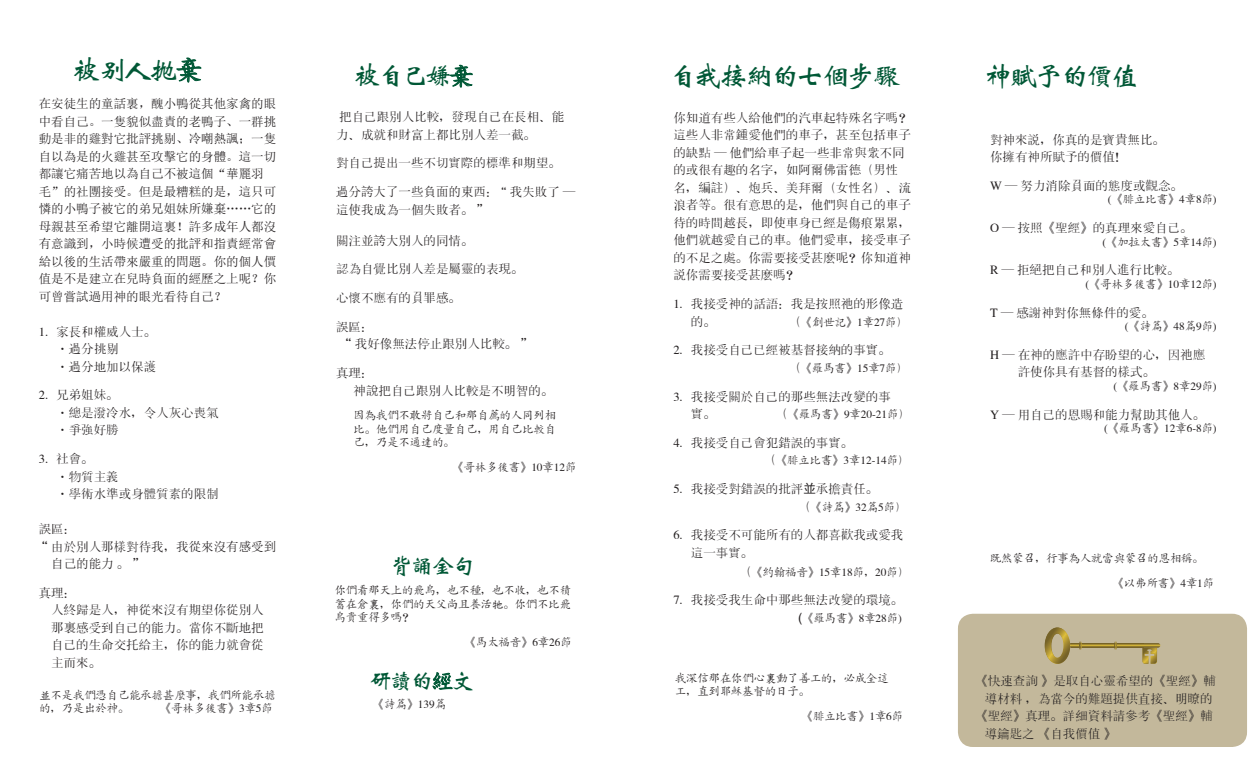
<style>
.page{position:relative;width:1260px;height:765px;background:#fff}
.page>*{position:absolute;margin:0;border:0;box-sizing:border-box;transform-origin:0 0}
.Subs{font:27.5px "CT Wei Bei SF";letter-spacing:-.075em;color:#005836}
.Subs-2{font:26.25px "CT Wei Bei SF";color:#005836}
.Subs-3{font:22.5px "CT Wei Bei SF";letter-spacing:-.075em;color:#005836}
.BODY_w_SA{font:12.5px/17.5px "JQ Song Ti FT";color:#231f20}
.BODY{font:12.5px/17.5px "JQ Song Ti FT";color:#231f20;text-align:justify}
.BODY-2{font:12.5px/17.5px "Sim Sun";color:#231f20}
.BODY-3{font:12.5px/17.5px "CT Song Ti SF";color:#231f20}
.side_quote_SA{font:11.25px/13.5px "CT Kai Ti SF";color:#231f20;text-align:justify}
.BODY_w_SA-2{font:11.25px "CT Kai Ti SF";color:#231f20}
.side_quote_SA-2{font:11.25px/13.5px "JQ Kai Ti SF";color:#231f20}
.side_quote{font:11.25px "CT Kai Ti SF";color:#231f20}
.s1{font-family:"Kai Ti"}
.s2{font-family:"Sim Sun"}
.s3{font-family:"DF Kai Shu SB Estd BF"}
.s4{font-family:"Kai Ti";font-size:25px}
.s5{font-size:11.25px}
.s6{font-family:"JQ Song Ti FT";font-size:12.5px}
.s7{font-family:"CT Zhong Yuan SJ";font-size:12.5px}
.s8{font-family:"Sim Hei"}
.s9{font-family:"CT Kai Ti SJ"}
.s10{font-family:"CT Zhong Yuan SJ"}
.s11{font-family:"CT Song Ti SF"}
</style>
<div class="page">
<div style="left:958px;top:614px;width:289px;height:133px;background:#c3b89b;border-radius:15px"></div>
<svg style="left:176px;top:57px;width:26px;height:26px"></svg>
<svg style="left:450px;top:65px;width:23px;height:23px"></svg>
<svg style="left:433px;top:672px;width:20px;height:18px"></svg>
<svg style="left:1045px;top:627px;width:115px;height:37px"></svg>
<p class="Subs" style="left:73px;top:57px;width:131px">被别人抛<span class="s1">棄</span></p>
<p class="BODY-2" style="left:39px;top:95px;width:239px">在安徒生的童話裏，醜小鴨從其他家禽的眼中看自己。一隻貌似盡責的老鴨子、一群挑動是非的雞對它批評挑剔、冷嘲熱諷；一隻自以為是的火雞甚至攻擊它的身體。這一切都讓它痛苦地以為自己不被這個“華麗羽毛”的社團接受。但是最糟糕的是，這只可憐的小鴨子被它的弟兄姐妹所嫌棄……它的母親甚至希望它離開這裏！許多成年人都沒有意識到，小時候遭受的批評和指責經常會給以後的生活帶來嚴重的問題。你的個人價值是不是建立在兒時負面的經歷之上呢？你可曾嘗試過用神的眼光看待自己？</p>
<p class="BODY" style="left:39px;top:323px;width:119px">1. 家长和权威人士。</p>
<p class="BODY" style="left:56px;top:340px;width:64px">·过分挑剔</p>
<p class="BODY_w_SA" style="left:56px;top:358px;width:101px">·过分地加以保护</p>
<p class="BODY" style="left:39px;top:387px;width:81px">2. 兄弟姐妹。</p>
<p class="BODY" style="left:56px;top:404px;width:164px">·总是泼冷水，令人灰心丧气</p>
<p class="BODY_w_SA" style="left:56px;top:422px;width:64px">·争强好胜</p>
<p class="BODY" style="left:39px;top:450px;width:56px">3. 社会。</p>
<p class="BODY" style="left:56px;top:468px;width:64px">·物质主义</p>
<p class="BODY" style="left:56px;top:485px;width:164px">·学术水<span class="s2">準</span>或身体质素的限制</p>
<p class="BODY" style="left:39px;top:520px;width:39px">误区：</p>
<p class="BODY_w_SA" style="left:51px;top:538px;width:226px;text-indent:-12px">“由於别人那样对待我，我<span class="s2">從來沒有感受到自己的能力</span> 。”</p>
<p class="BODY" style="left:39px;top:584px;width:39px">真理：</p>
<p class="BODY" style="left:51px;top:602px;width:214px">人终归是人，神从来没有期望你从别人那<span class="s2">裏</span>感受到自己的能力。当你不断地把自己的生命交托给主，你的能力就会从主而来。</p>
<p class="side_quote_SA-2" style="left:39px;top:688px;width:238px"><span class="s3">並</span>不是我们凭自己能承担甚麽事，我们所能承担的，乃是出於神。</p>
<p class="side_quote_SA-2" style="left:160px;top:702px;width:114px">《哥林多後书》3章5节</p>
<p class="Subs-2" style="left:354px;top:63px;width:121px">被自己嫌<span class="s4">棄</span></p>
<p class="BODY_w_SA" style="left:336px;top:108px;width:230px">把自己跟别人比较，发现自己在长相、能力、成就和财富上都比别人差一截。</p>
<p class="BODY_w_SA" style="left:336px;top:155px;width:226px">对自己<span class="s2">提出</span>一些不切实际的标准和期望。</p>
<p class="BODY" style="left:336px;top:183px;width:241px">过分<span class="s2">誇</span>大<span class="s2">了一些負面的東西</span>：<span class="s5">“</span>我失败了 —这使我成为一个失败者。”</p>
<p class="BODY_w_SA" style="left:336px;top:232px;width:139px">关注<span class="s2">並誇</span>大别人的同情。</p>
<p class="BODY_w_SA" style="left:336px;top:261px;width:189px">认为自觉比别人差是属灵的表现。</p>
<p class="BODY_w_SA" style="left:336px;top:289px;width:126px">心怀不应有的负罪感。</p>
<p class="BODY" style="left:336px;top:318px;width:39px">误区：</p>
<p class="BODY_w_SA" style="left:342px;top:336px;width:189px">“我好像无法停止跟别人比较。”</p>
<p class="BODY" style="left:336px;top:364px;width:39px">真理：</p>
<p class="BODY_w_SA" style="left:354px;top:382px;width:201px"><span class="s2">神說</span>把自己跟别人比较是不明智的。</p>
<p class="side_quote_SA" style="left:354px;top:409px;width:204px">因为我们不敢将自己和那自荐的人同列相比。他们用自己度量自己，用自己比较自己，乃是不通达的。</p>
<p class="side_quote" style="left:453px;top:461px;width:125px">《哥林多後书》10章12节</p>
<p class="Subs-3" style="left:390px;top:555px;width:86px">背诵金句</p>
<p class="side_quote_SA" style="left:335px;top:584px;width:238px">你们看那天上的飞鸟，也不种，也不收，也不积蓄在仓<span class="s3">裏</span>，你们的天父尚且养活<span class="s3">牠</span>。你们不比飞鸟贵重得多吗？</p>
<p class="side_quote_SA" style="left:465px;top:636px;width:108px">《马太福音》6章26节</p>
<p class="Subs-3" style="left:369px;top:670px;width:107px">研读的<span class="s1">經</span>文</p>
<p class="side_quote_SA" style="left:373px;top:697px;width:75px">《诗篇》139篇</p>
<p class="Subs" style="left:669px;top:63px;width:233px">自我接纳的七个步骤</p>
<p class="BODY_w_SA" style="left:673px;top:109px;width:239px">你知道有些人给他们的汽车起特殊名字吗？这些人非常<span class="s2">鍾</span>爱他们的车子，甚至包括车子的缺点 — 他们给车子起一些非常与众不同的或很有趣的名字，如阿尔佛雷德（男性名，编<span class="s2">註</span>）、炮兵、美拜尔（女性名）、流浪者等。很有意思的是，他们与自己的车子待的时间越长，即使车身已经是伤痕累累，他们就越爱自己的车。他们爱车，接受车子的不足之处。你需要接受甚麽呢？你知道神说你需要接受甚麽吗？</p>
<p class="BODY_w_SA" style="left:691px;top:295px;width:214px;text-indent:-18px">1. 我接受神的话语：我是按照<span class="s2">祂</span>的形像造的。</p>
<p class="BODY_w_SA-2" style="left:788px;top:316px;width:121px"><span class="s6">（</span>《创世记》1章27节）</p>
<p class="BODY_w_SA" style="left:673px;top:342px;width:219px">2. 我接受自己已经被基督接纳的事实。</p>
<p class="BODY_w_SA-2" style="left:788px;top:362px;width:121px"><span class="s6">（</span>《罗马书》15章7节）</p>
<p class="BODY_w_SA" style="left:691px;top:388px;width:201px;text-indent:-18px">3. 我接受关於自己的那些无法改变的事实。</p>
<p class="BODY_w_SA-2" style="left:775px;top:409px;width:136px"><span class="s6">（</span>《罗马书》9章20-21节）</p>
<p class="BODY_w_SA" style="left:673px;top:434px;width:181px">4. 我接受自己会犯错误的事实。</p>
<p class="BODY_w_SA-2" style="left:764px;top:455px;width:147px"><span class="s7">（</span>《腓立比书》3章12-14节）</p>
<p class="BODY_w_SA" style="left:673px;top:480px;width:206px">5. 我接受对错误的批评<span class="s8">並</span>承担责任。</p>
<p class="BODY_w_SA-2" style="left:798px;top:501px;width:110px"><span class="s7">（</span>《诗篇》32篇5节）</p>
<p class="BODY_w_SA" style="left:691px;top:527px;width:214px;text-indent:-18px">6. 我接受不可能所有的人都喜欢我或爱我这一事实。</p>
<p class="BODY_w_SA-2" style="left:739px;top:566px;width:171px"><span class="s6">（</span>《约翰福音》15章18节，20节）</p>
<p class="BODY_w_SA" style="left:673px;top:592px;width:231px">7. 我接受我生命中那些无法改变的环境。</p>
<p class="BODY_w_SA-2" style="left:798px;top:612px;width:105px"><span class="s7">(</span>《罗马书》8章28节)</p>
<p class="side_quote_SA" style="left:675px;top:671px;width:215px">我深信那在你们心<span class="s3">裏</span>动了善工的，必成全这工，直到耶稣基督的日子。</p>
<p class="side_quote_SA" style="left:802px;top:710px;width:103px">《腓立比书》1章6节</p>
<p class="Subs" style="left:984px;top:63px;width:156px">神赋予的价值</p>
<p class="BODY_w_SA" style="left:990px;top:131px;width:176px">对神来说，你真的是宝贵无比。你拥有神所赋予的价值！</p>
<p class="BODY" style="left:990px;top:177px;width:195px">W — 努力消除负面的态度或观念。</p>
<p class="side_quote_SA" style="left:1108px;top:193px;width:110px"><span class="s9">(</span>《腓立比书》4章8节)</p>
<p class="BODY" style="left:990px;top:219px;width:204px">O — 按照《圣经》的真理<span class="s2">來</span>爱自己。</p>
<p class="side_quote_SA" style="left:1102px;top:235px;width:116px"><span class="s9">(</span>《加拉太书》5章14节)</p>
<p class="BODY" style="left:990px;top:262px;width:191px">R — 拒绝把自己和别人进行比较<span class="s10">。</span></p>
<p class="side_quote_SA" style="left:1085px;top:278px;width:133px"><span class="s9">(</span>《哥林多後书》10章12节)</p>
<p class="BODY" style="left:990px;top:304px;width:165px">T — 感谢神对你无条件的爱。</p>
<p class="side_quote_SA" style="left:1125px;top:320px;width:93px"><span class="s9">(</span>《诗篇》48篇9节)</p>
<p class="BODY-3" style="left:1018px;top:346px;width:189px;text-indent:-28px">H — 在神的应许中存盼望的心，因<span class="s2">祂</span>应许使你具有基督的样式。</p>
<p class="side_quote_SA" style="left:1114px;top:380px;width:105px"><span class="s9">(</span>《罗马书》8章29节)</p>
<p class="BODY" style="left:990px;top:406px;width:217px">Y — 用自己的恩赐和能力帮助其他人。</p>
<p class="side_quote_SA" style="left:1104px;top:422px;width:114px"><span class="s9">(</span>《罗马书》12章6-8节)</p>
<p class="side_quote_SA" style="left:990px;top:552px;width:215px">既然蒙召，行事为人就当与蒙召的恩相称。</p>
<p class="side_quote_SA" style="left:1113px;top:577px;width:103px">《以弗所书》4章1节</p>
<p class="BODY-3" style="left:975px;top:672px;width:242px">《快速查询 》是取自心灵希望的《圣经》辅</p>
<p class="BODY-3" style="left:985px;top:690px;width:229px">导材料 ，为当今的难题提供直接、明<span class="s2">瞭</span>的</p>
<p class="BODY-3" style="left:975px;top:707px;width:239px">《圣经》真理。详细资料请参考《圣经》辅</p>
<p class="BODY" style="left:985px;top:725px;width:133px"><span class="s11">导钥匙之</span> 《自我价值 》</p>
</div>
